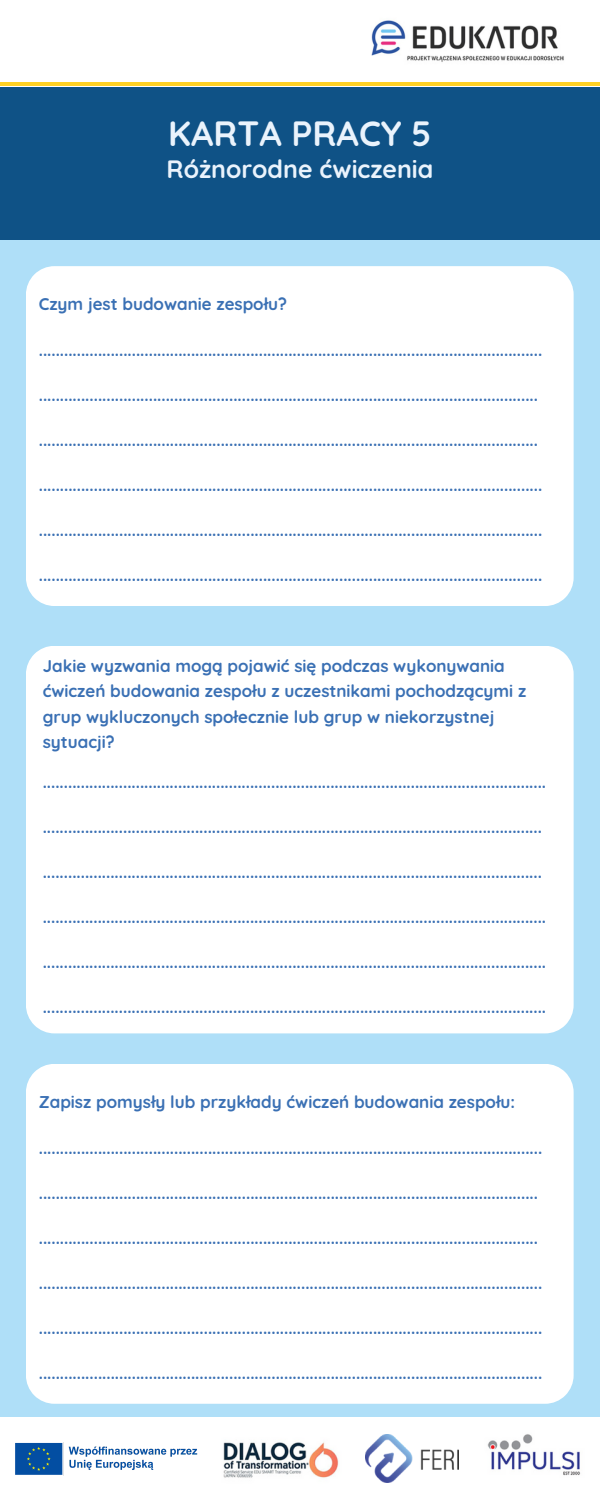
<style>
.page{position:relative;width:600px;height:1500px;background:#afdff8}
.page>*{position:absolute;margin:0;border:0;box-sizing:border-box;transform-origin:0 0}
.t1{font:700 35px "Quicksand";color:#eaf3fc}
.t2{font:700 25px "Quicksand";color:#eaf3fc}
.t3{font:700 17px/25.5px "Quicksand";color:#3a70b4}
</style>
<div class="page">
<div style="left:0;top:1418px;width:600px;height:82px;background:#fff"></div>
<div style="left:0;top:86px;width:600px;height:154px;background:#0f5286"></div>
<div style="left:0;top:0;width:600px;height:86px;background:#fff"></div>
<img style="left:223px;top:1442px;width:116px;height:36px">
<img style="left:487px;top:1434px;width:94px;height:42px">
<img style="left:366px;top:1434px;width:93px;height:49px">
<hr style="left:0;top:83px;width:600px;height:3px;background:#ffd124">
<div style="left:26px;top:266px;width:548px;height:340px;background:#fff"></div>
<div style="left:26px;top:646px;width:548px;height:387px;background:#fff"></div>
<div style="left:26px;top:1064px;width:548px;height:340px;background:#fff"></div>
<img style="left:371px;top:20px;width:193px;height:42px">
<img style="left:15px;top:1442px;width:183px;height:34px">
<p class="t1" style="left:168px;top:111px;width:265px">KARTA PRACY 5</p>
<p class="t2" style="left:167px;top:153px;width:268px">Różnorodne ćwiczenia</p>
<p class="t3" style="left:39px;top:291px;width:250px">Czym jest budowanie zespołu?</p>
<p class="t3" style="left:39px;top:337px;width:505px">.......................................................................................................................</p>
<p class="t3" style="left:39px;top:382px;width:501px">......................................................................................................................</p>
<p class="t3" style="left:39px;top:427px;width:501px">......................................................................................................................</p>
<p class="t3" style="left:39px;top:472px;width:505px">.......................................................................................................................</p>
<p class="t3" style="left:39px;top:517px;width:505px">.......................................................................................................................</p>
<p class="t3" style="left:39px;top:562px;width:505px">.......................................................................................................................</p>
<p class="t3" style="left:43px;top:652px;width:485px">Jakie wyzwania mogą pojawić się podczas wykonywania ćwiczeń budowania zespołu z uczestnikami pochodzącymi z grup wykluczonych społecznie lub grup w niekorzystnej sytuacji?</p>
<p class="t3" style="left:43px;top:769px;width:505px">.......................................................................................................................</p>
<p class="t3" style="left:43px;top:814px;width:501px">......................................................................................................................</p>
<p class="t3" style="left:43px;top:859px;width:501px">......................................................................................................................</p>
<p class="t3" style="left:43px;top:904px;width:505px">.......................................................................................................................</p>
<p class="t3" style="left:43px;top:949px;width:505px">.......................................................................................................................</p>
<p class="t3" style="left:43px;top:994px;width:505px">.......................................................................................................................</p>
<p class="t3" style="left:39px;top:1089px;width:478px">Zapisz pomysły lub przykłady ćwiczeń budowania zespołu:</p>
<p class="t3" style="left:39px;top:1135px;width:505px">.......................................................................................................................</p>
<p class="t3" style="left:39px;top:1180px;width:501px">......................................................................................................................</p>
<p class="t3" style="left:39px;top:1225px;width:501px">......................................................................................................................</p>
<p class="t3" style="left:39px;top:1270px;width:505px">.......................................................................................................................</p>
<p class="t3" style="left:39px;top:1315px;width:505px">.......................................................................................................................</p>
<p class="t3" style="left:39px;top:1360px;width:505px">.......................................................................................................................</p>
</div>
